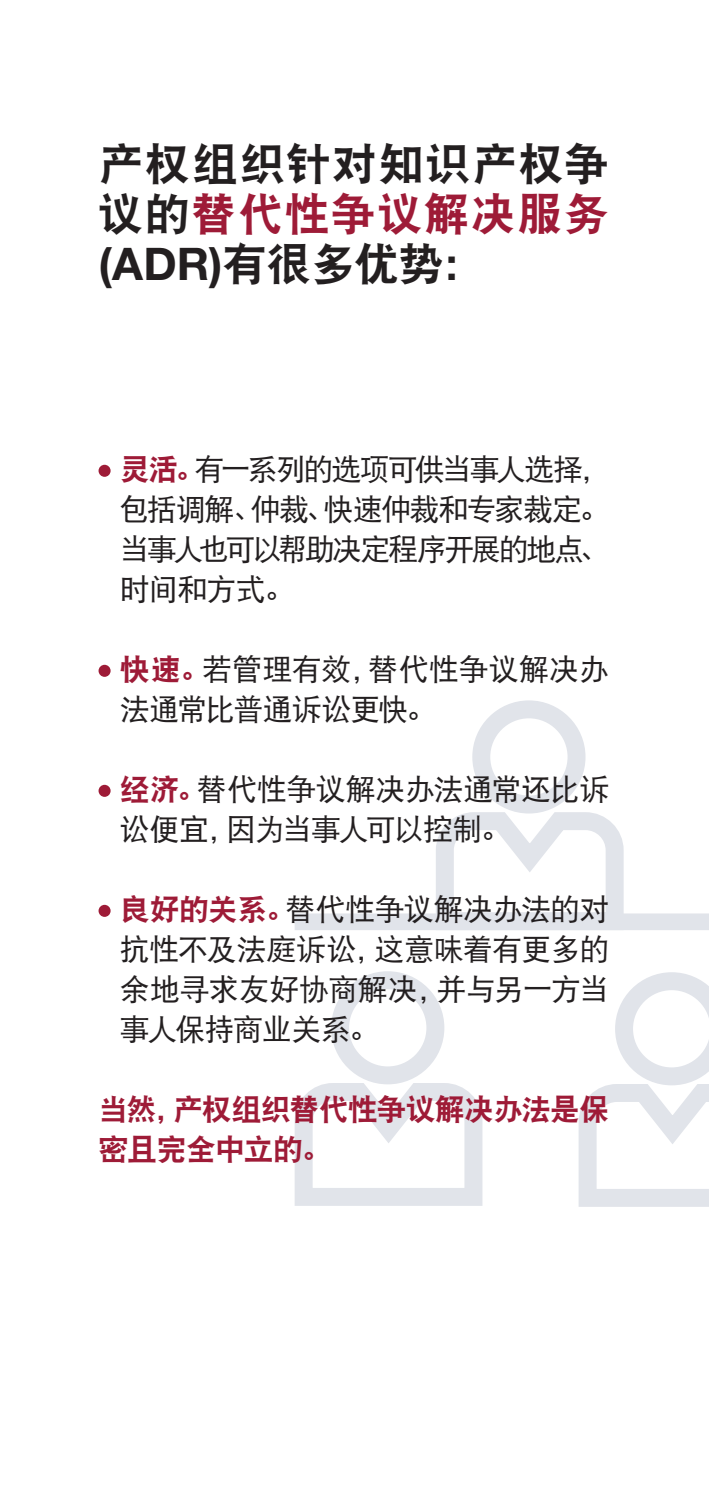
<style>
.page{position:relative;width:709px;height:1489px;background:#fff}
.page>*{position:absolute;margin:0;border:0;box-sizing:border-box;transform-origin:0 0}
.t1{font:45px/50px "DFP Hei W9";letter-spacing:.02em;color:#231f20;text-align:justify}
.t2{font:30px/40px "DFP Hei W5";letter-spacing:-.04em;color:#231f20;text-align:justify}
.t3{font:30px/40px "DFP Hei W5";letter-spacing:-.01em;color:#231f20}
.t4{font:30px/40px "DFP Hei W9";letter-spacing:-.035em;color:#9e1b37}
.s1{color:#9e1b37}
.s2{font-family:"Helvetica Neue LT Std";font-weight:700}
.s3{font-family:"DFP Hei W9";color:#9e1b37}
</style>
<div class="page">
<svg style="left:578px;top:972px;width:130px;height:235px"></svg>
<svg style="left:294px;top:971px;width:189px;height:235px"></svg>
<svg style="left:294px;top:700px;width:414px;height:230px"></svg>
<div style="left:98px;top:465px;width:12px;height:12px;background:#9e1b37;border-radius:50%"></div>
<div style="left:98px;top:665px;width:12px;height:12px;background:#9e1b37;border-radius:50%"></div>
<div style="left:98px;top:785px;width:12px;height:12px;background:#9e1b37;border-radius:50%"></div>
<div style="left:98px;top:905px;width:12px;height:12px;background:#9e1b37;border-radius:50%"></div>
<h1 class="t1" style="left:98px;top:138px;width:512px">产权组织针对知识产权争议的<span class="s1">替代性争议解决服务</span><span class="s2">(ADR)</span>有很多优势：</h1>
<p class="t2" style="left:120px;top:449px;width:491px"><span class="s3">灵活。</span>有一系列的选项可供当事人选择，包括调解、仲裁、快速仲裁和专家裁定。当事人也可以帮助决定程序开展的地点、时间和方式。</p>
<p class="t3" style="left:120px;top:649px;width:490px"><span class="s3">快速。</span>若管理有效，替代性争议解决办法通常比普通诉讼更快。</p>
<p class="t2" style="left:120px;top:769px;width:491px"><span class="s3">经济。</span>替代性争议解决办法通常还比诉讼便宜，因为当事人可以控制。</p>
<p class="t2" style="left:120px;top:889px;width:491px"><span class="s3">良好的关系。</span>替代性争议解决办法的对抗性不及法庭诉讼，这意味着有更多的余地寻求友好协商解决，并与另一方当事人保持商业关系。</p>
<p class="t4" style="left:98px;top:1089px;width:512px">当然，产权组织替代性争议解决办法是保密且完全中立的。</p>
</div>
